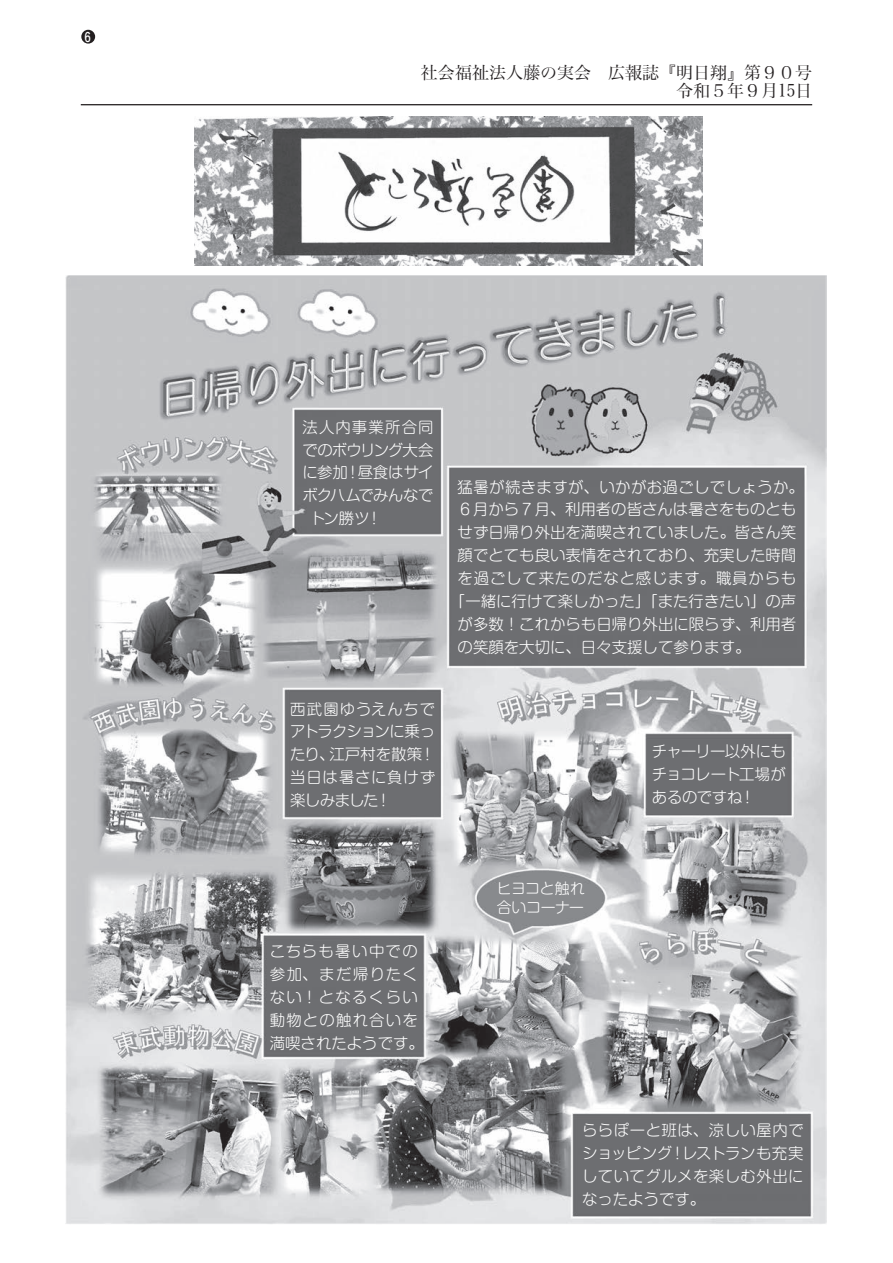
<style>
.page{position:relative;width:893px;height:1263px;background:#fff}
.page>*{position:absolute;margin:0;border:0;box-sizing:border-box;transform-origin:0 0}
.t1{font:16.95px/18px "Hiragino Min W3 90 ms RKSJ H";color:#231f20;text-align:right}
.t2{font:300 15.45px/22.8px "Shin M Go Pro";color:#fff;text-align:justify}
.t3{font:300 15.45px/22.8px "Shin M Go Pro";letter-spacing:.075em;color:#fff}
.t4{font:300 15.45px "Shin M Go Pro";letter-spacing:.025em;color:#fff}
.t5{font:300 15.45px "Shin M Go Pro";letter-spacing:.05em;color:#fff}
.t6{font:300 15.45px "Shin M Go Pro";letter-spacing:-.06em;color:#fff}
.t7{font:300 15.45px "Shin M Go Pro";letter-spacing:-.04em;color:#fff}
.t8{font:300 14.85px/19.2px "Shin M Go Pro";letter-spacing:-.025em;color:#fff}
.t9{font:12.75px "Hiragino Kaku W5 90 ms RKSJ H";color:#fff}
</style>
<div class="page">
<img style="left:66px;top:275px;width:760px;height:949px">
<hr style="left:81px;top:104px;width:731px;height:1px;background:#231f20">
<div style="left:81px;top:30px;width:14px;height:14px;background:#231f20;border-radius:50%"></div>
<img style="left:195px;top:117px;width:507px;height:148px">
<p class="t9" style="left:85px;top:31px;width:8px">6</p>
<p class="t1" style="left:421px;top:64px;width:393px">社会福祉法人藤の実会　広報誌『明日翔』第９０号令和５年９月15日</p>
<p class="t3" style="left:302px;top:414px;width:133px">法人内事業所合同</p>
<p class="t6" style="left:302px;top:437px;width:133px">でのボウリング大会</p>
<p class="t2" style="left:302px;top:459px;width:133px">に参加！昼食はサイ</p>
<p class="t7" style="left:302px;top:483px;width:133px">ボクハムでみんなで</p>
<p class="t2" style="left:310px;top:505px;width:73px">トン勝ツ！</p>
<p class="t2" style="left:290px;top:695px;width:146px">西武園ゆうえんちでアトラクションに乗ったり、江戸村を散策！当日は暑さに負けず楽しみました！</p>
<p class="t4" style="left:458px;top:474px;width:348px">猛暑が続きますが、いかがお過ごしでしょうか。</p>
<p class="t2" style="left:458px;top:496px;width:340px">６月から７月、利用者の皆さんは暑さをものとも</p>
<p class="t2" style="left:458px;top:519px;width:340px">せず日帰り外出を満喫されていました。皆さん笑</p>
<p class="t2" style="left:458px;top:542px;width:340px">顔でとても良い表情をされており、充実した時間</p>
<p class="t5" style="left:458px;top:566px;width:340px">を過ごして来たのだなと感じます。職員からも</p>
<p class="t2" style="left:450px;top:588px;width:348px">「一緒に行けて楽しかった」「また行きたい」の声</p>
<p class="t2" style="left:458px;top:611px;width:340px">が多数！これからも日帰り外出に限らず、利用者</p>
<p class="t2" style="left:458px;top:633px;width:294px">の笑顔を大切に、日々支援して参ります。</p>
<p class="t2" style="left:652px;top:738px;width:135px">チャーリー以外にもチョコレート工場があるのですね！</p>
<p class="t3" style="left:270px;top:938px;width:156px">こちらも暑い中での参加、まだ帰りたくない！となるくらい動物との触れ合いを満喫されたようです。</p>
<p class="t8" style="left:497px;top:877px;width:90px">ヒヨコと触れ合いコーナー</p>
<p class="t2" style="left:582px;top:1117px;width:223px">ららぽーと班は、涼しい屋内でショッピング！レストランも充実していてグルメを楽しむ外出になったようです。</p>
</div>
